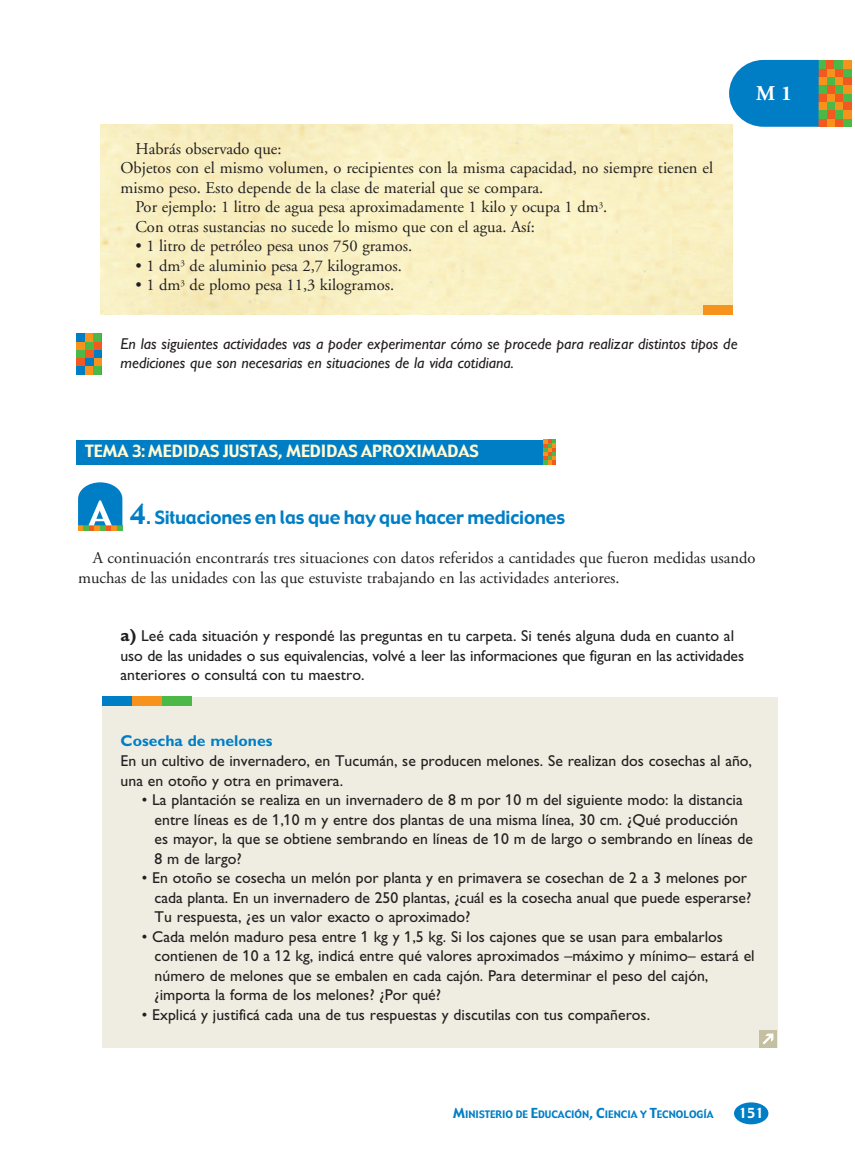
<style>
.page{position:relative;width:855px;height:1174px;background:#fff}
.page>*{position:absolute;margin:0;border:0;box-sizing:border-box;transform-origin:0 0}
.t1{font:700 21px "Adobe Garamond";color:#fff}
.t2{font:18px "Gadget";letter-spacing:-.005em;color:#007ec5}
.t3{font:16.5px/19.5px "Adobe Garamond";color:#231f20}
.t4{font:16.5px "Gadget";color:#fffbd6}
.t5{font:15.75px/19.5px "Santi Gill Sans";color:#231f20}
.t6{font:italic 15.75px/19.5px "Santi Gill Sans";color:#231f20}
.t7{font:700 15.75px "Santi Gill Sans";color:#007ec5}
.t8{font:13.5px "Gadget";color:#fff}
.t9{font:10.2px "Gadget";color:#007ec5}
.s1{font-size:27px}
.s2{font-weight:700;font-size:17.25px}
.s3{font-size:13.5px}
</style>
<div class="page">
<div style="left:102px;top:696px;width:675px;height:351px;background:#efede2"></div>
<div style="left:760px;top:1030px;width:17px;height:17px;background:#c6c0a3"></div>
<svg style="left:763px;top:1033px;width:10px;height:11px"></svg>
<div style="left:734px;top:1102px;width:34px;height:22px;background:#007ec5;border-radius:50%"></div>
<div style="left:93px;top:358px;width:9px;height:8px;background:#f7931d"></div>
<div style="left:85px;top:358px;width:8px;height:8px;background:#007ec5"></div>
<div style="left:77px;top:358px;width:8px;height:8px;background:#f15921"></div>
<div style="left:93px;top:350px;width:9px;height:8px;background:#007ec5"></div>
<div style="left:85px;top:350px;width:8px;height:8px;background:#f15921"></div>
<div style="left:77px;top:350px;width:8px;height:8px;background:#4cb848"></div>
<div style="left:93px;top:341px;width:9px;height:9px;background:#f15921"></div>
<div style="left:85px;top:341px;width:8px;height:9px;background:#4cb848"></div>
<div style="left:77px;top:341px;width:8px;height:9px;background:#f7931d"></div>
<div style="left:77px;top:333px;width:8px;height:8px;background:#007ec5"></div>
<div style="left:85px;top:333px;width:8px;height:8px;background:#f7931d"></div>
<div style="left:93px;top:333px;width:9px;height:8px;background:#4cb848"></div>
<div style="left:77px;top:366px;width:8px;height:8px;background:#007ec5"></div>
<div style="left:85px;top:366px;width:8px;height:8px;background:#f7931d"></div>
<div style="left:93px;top:366px;width:9px;height:8px;background:#4cb848"></div>
<div style="left:77px;top:440px;width:479px;height:24px;background:#007ec5"></div>
<svg style="left:544px;top:440px;width:12px;height:24px"></svg>
<div style="left:77px;top:479px;width:51px;height:55px;background:linear-gradient(to right,#fff,#fff)"></div>
<svg style="left:78px;top:482px;width:44px;height:48px"></svg>
<div style="left:702px;top:305px;width:30px;height:10px;background:#f7931d"></div>
<div style="left:102px;top:696px;width:30px;height:10px;background:#007ec5"></div>
<div style="left:132px;top:696px;width:30px;height:10px;background:#f7931d"></div>
<div style="left:162px;top:696px;width:29px;height:10px;background:#4cb848"></div>
<div style="left:843px;top:118px;width:8px;height:9px;background:#4cb848"></div>
<div style="left:834px;top:118px;width:9px;height:9px;background:#f15921"></div>
<div style="left:826px;top:118px;width:8px;height:9px;background:#f7931d"></div>
<div style="left:818px;top:118px;width:8px;height:9px;background:#f15921"></div>
<div style="left:843px;top:110px;width:8px;height:8px;background:#f7931d"></div>
<div style="left:834px;top:110px;width:9px;height:8px;background:#4cb848"></div>
<div style="left:826px;top:110px;width:8px;height:8px;background:#f15921"></div>
<div style="left:818px;top:110px;width:8px;height:8px;background:#4cb848"></div>
<div style="left:843px;top:102px;width:8px;height:8px;background:#f15921"></div>
<div style="left:834px;top:102px;width:9px;height:8px;background:#f7931d"></div>
<div style="left:826px;top:102px;width:8px;height:8px;background:#4cb848"></div>
<div style="left:818px;top:102px;width:8px;height:8px;background:#f7931d"></div>
<div style="left:843px;top:93px;width:8px;height:9px;background:#4cb848"></div>
<div style="left:834px;top:93px;width:9px;height:9px;background:#f15921"></div>
<div style="left:826px;top:93px;width:8px;height:9px;background:#f7931d"></div>
<div style="left:818px;top:93px;width:8px;height:9px;background:#f15921"></div>
<div style="left:843px;top:85px;width:8px;height:8px;background:#f7931d"></div>
<div style="left:834px;top:85px;width:9px;height:8px;background:#4cb848"></div>
<div style="left:826px;top:85px;width:8px;height:8px;background:#f15921"></div>
<div style="left:818px;top:85px;width:8px;height:8px;background:#4cb848"></div>
<div style="left:843px;top:77px;width:8px;height:8px;background:#f15921"></div>
<div style="left:834px;top:77px;width:9px;height:8px;background:#f7931d"></div>
<div style="left:826px;top:77px;width:8px;height:8px;background:#4cb848"></div>
<div style="left:818px;top:77px;width:8px;height:8px;background:#f7931d"></div>
<div style="left:843px;top:68px;width:8px;height:9px;background:#4cb848"></div>
<div style="left:834px;top:68px;width:9px;height:9px;background:#f15921"></div>
<div style="left:826px;top:68px;width:8px;height:9px;background:#f7931d"></div>
<div style="left:818px;top:68px;width:8px;height:9px;background:#f15921"></div>
<div style="left:818px;top:60px;width:8px;height:8px;background:#4cb848"></div>
<div style="left:826px;top:60px;width:8px;height:8px;background:#f15921"></div>
<div style="left:834px;top:60px;width:9px;height:8px;background:#4cb848"></div>
<div style="left:843px;top:60px;width:8px;height:8px;background:#f7931d"></div>
<svg style="left:729px;top:60px;width:89px;height:67px;background:#1689c9"></svg>
<p class="t3" style="left:135px;top:140px;width:147px">Habrás observado que:</p>
<p class="t3" style="left:121px;top:160px;width:594px">Objetos con el mismo volumen, o recipientes con la misma capacidad, no siempre tienen el</p>
<p class="t3" style="left:121px;top:179px;width:424px">mismo peso. Esto depende de la clase de material que se compara.</p>
<p class="t3" style="left:135px;top:199px;width:473px">Por ejemplo: 1 litro de agua pesa aproximadamente 1 kilo y ocupa 1 dm<sup>3</sup>.</p>
<p class="t3" style="left:135px;top:218px;width:401px">Con otras sustancias no sucede lo mismo que con el agua. Así:</p>
<p class="t3" style="left:135px;top:238px;width:278px">• 1 litro de petróleo pesa unos 750 gramos.</p>
<p class="t3" style="left:135px;top:257px;width:268px">• 1 dm<sup>3</sup> de aluminio pesa 2,7 kilogramos.</p>
<p class="t3" style="left:135px;top:277px;width:260px">• 1 dm<sup>3</sup> de plomo pesa 11,3 kilogramos.</p>
<p class="t6" style="left:121px;top:335px;width:618px">En las siguientes actividades vas a poder experimentar cómo se procede para realizar distintos tipos de mediciones que son necesarias en situaciones de la vida cotidiana.</p>
<h1 class="t1" style="left:756px;top:85px;width:37px">M 1</h1>
<p class="t4" style="left:85px;top:441px;width:395px">TEMA 3: MEDIDAS JUSTAS, MEDIDAS APROXIMADAS</p>
<p class="t2" style="left:129px;top:507px;width:437px"><span class="s1">4</span>. Situaciones en las que hay que hacer mediciones</p>
<p class="t3" style="left:78px;top:550px;width:679px;text-indent:15px">A continuación encontrarás tres situaciones con datos referidos a cantidades que fueron medidas usando muchas de las unidades con las que estuviste trabajando en las actividades anteriores.</p>
<p class="t5" style="left:121px;top:628px;width:625px"><span class="s2">a)</span> Leé cada situación y respondé las preguntas en tu carpeta. Si tenés alguna duda en cuanto al uso de las unidades o sus equivalencias, volvé a leer las informaciones que figuran en las actividades anteriores o consultá con tu maestro.</p>
<p class="t7" style="left:121px;top:735px;width:153px">Cosecha de melones</p>
<p class="t5" style="left:121px;top:752px;width:633px">En un cultivo de invernadero, en Tucumán, se producen melones. Se realizan dos cosechas al año, una en otoño y otra en primavera.</p>
<p class="t5" style="left:155px;top:791px;width:600px;text-indent:-13px">• La plantación se realiza en un invernadero de 8 m por 10 m del siguiente modo: la distancia entre líneas es de 1,10 m y entre dos plantas de una misma línea, 30 cm. ¿Qué producción es mayor, la que se obtiene sembrando en líneas de 10 m de largo o sembrando en líneas de 8 m de largo?</p>
<p class="t5" style="left:155px;top:869px;width:598px;text-indent:-13px">• En otoño se cosecha un melón por planta y en primavera se cosechan de 2 a 3 melones por cada planta. En un invernadero de 250 plantas, ¿cuál es la cosecha anual que puede esperarse?<br>Tu respuesta, ¿es un valor exacto o aproximado?</p>
<p class="t5" style="left:155px;top:928px;width:601px;text-indent:-13px">• Cada melón maduro pesa entre 1 kg y 1,5 kg. Si los cajones que se usan para embalarlos contienen de 10 a 12 kg, indicá entre qué valores aproximados –máximo y mínimo– estará el número de melones que se embalen en cada cajón. Para determinar el peso del cajón, ¿importa la forma de los melones? ¿Por qué?</p>
<p class="t5" style="left:142px;top:1006px;width:510px">• Explicá y justificá cada una de tus respuestas y discutilas con tus compañeros.</p>
<p class="t9" style="left:453px;top:1108px;width:262px"><span class="s3">M</span>INISTERIO DE <span class="s3">E</span>DUCACIÓN<span class="s3">, C</span>IENCIA Y <span class="s3">T</span>ECNOLOGÍA</p>
<p class="t8" style="left:738px;top:1105px;width:27px">151</p>
</div>
